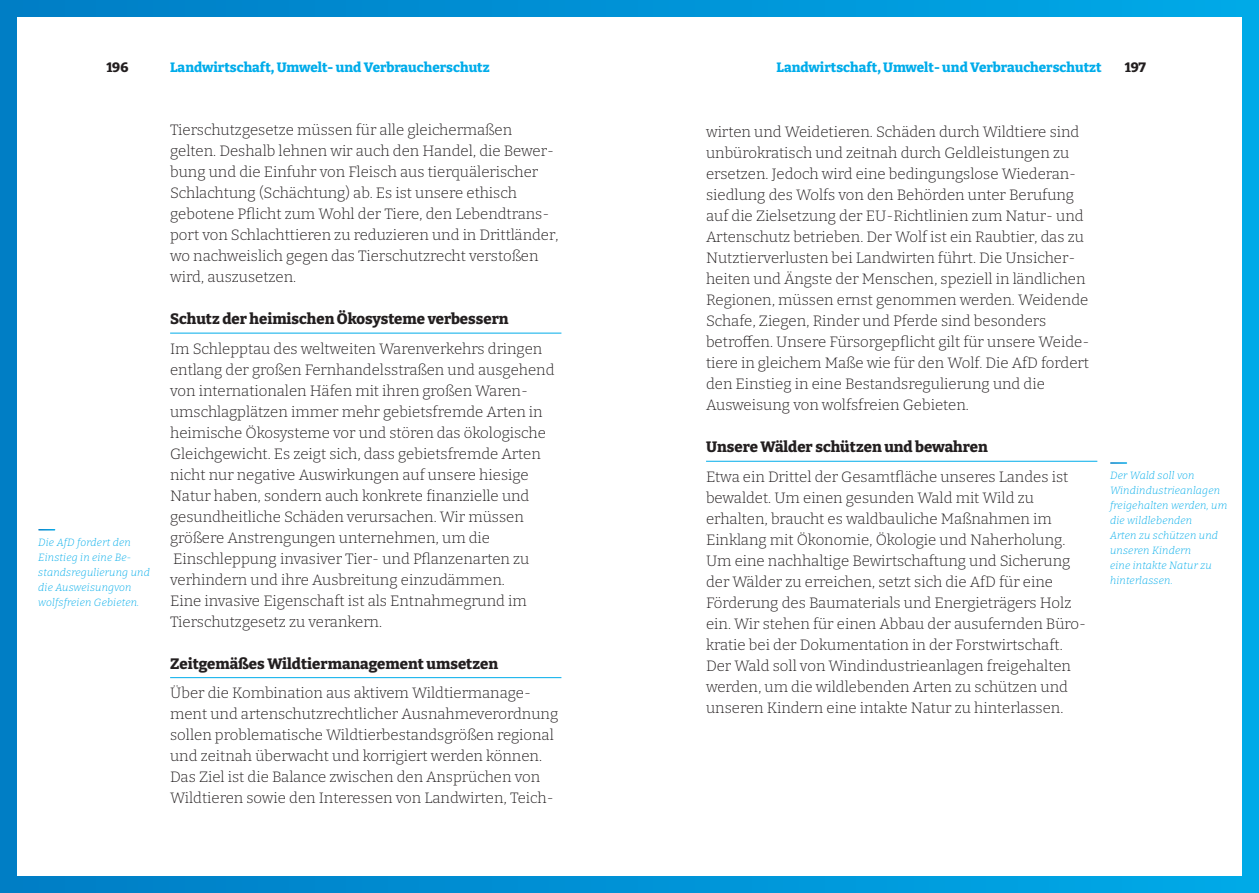
<style>
.page{position:relative;width:1259px;height:893px;background:#fff}
.page>*{position:absolute;margin:0;border:0;box-sizing:border-box;transform-origin:0 0}
.t1{font:300 15px/21px "Bitter";color:#231f20}
.t2{font:800 15px "Bitter";color:#231f20}
.t3{font:800 13.5px "Bitter";color:#00acea}
.t4{font:800 13.5px "Bitter";color:#231f20}
.t5{font:italic 300 10.5px/15px "Bitter";letter-spacing:.02em;color:#00acea}
</style>
<div class="page">
<div style="left:0;top:0;width:1259px;height:893px;background:linear-gradient(to right,#007dc5,#00a9e8)"></div>
<div style="left:17px;top:17px;width:1225px;height:859px;background:#fff"></div>
<hr style="left:170px;top:333px;width:391px;height:1px;background:#00acea">
<hr style="left:170px;top:677px;width:391px;height:1px;background:#00acea">
<hr style="left:706px;top:461px;width:391px;height:1px;background:#00acea">
<svg style="left:1110px;top:462px;width:17px;height:2px"></svg>
<svg style="left:38px;top:529px;width:17px;height:1px"></svg>
<p class="t4" style="left:106px;top:59px;width:24px">196</p>
<p class="t3" style="left:170px;top:59px;width:321px">Landwirtschaft, Umwelt- und Verbraucherschutz</p>
<p class="t5" style="left:38px;top:534px;width:113px">Die AfD fordert den<br>Einstieg in eine Be&shy;standsregulierung und die Ausweisungvon wolfsfreien Gebieten.</p>
<p class="t1" style="left:170px;top:119px;width:390px">Tierschutzgesetze müssen für alle gleichermaßen gelten. Deshalb lehnen wir auch den Handel, die Bewer&shy;bung und die Einfuhr von Fleisch aus tierquälerischer Schlachtung (Schächtung) ab. Es ist unsere ethisch gebotene Pflicht zum Wohl der Tiere, den Lebendtrans&shy;port von Schlachttieren zu reduzieren und in Drittländer, wo nachweislich gegen das Tierschutzrecht verstoßen wird, auszusetzen.</p>
<p class="t2" style="left:170px;top:309px;width:340px">Schutz der heimischen Ökosysteme verbessern</p>
<p class="t1" style="left:170px;top:338px;width:386px">Im Schlepptau des weltweiten Warenverkehrs dringen entlang der großen Fernhandelsstraßen und ausgehend von internationalen Häfen mit ihren großen Waren&shy;umschlagplätzen immer mehr gebietsfremde Arten in heimische Ökosysteme vor und stören das ökologische Gleichgewicht. Es zeigt sich, dass gebietsfremde Arten nicht nur negative Auswirkungen auf unsere hiesige Natur haben, sondern auch konkrete finanzielle und gesundheitliche Schäden verursachen. Wir müssen größere Anstrengungen unternehmen, um die Einschleppung invasiver Tier- und Pflanzenarten zu verhindern und ihre Ausbreitung einzudämmen.<br>Eine invasive Eigenschaft ist als Entnahmegrund im Tierschutzgesetz zu verankern.</p>
<p class="t2" style="left:170px;top:654px;width:329px">Zeitgemäßes Wildtiermanagement umsetzen</p>
<p class="t1" style="left:170px;top:682px;width:390px">Über die Kombination aus aktivem Wildtiermanage&shy;ment und artenschutzrechtlicher Ausnahmeverordnung sollen problematische Wildtierbestandsgrößen regional und zeitnah überwacht und korrigiert werden können.<br>Das Ziel ist die Balance zwischen den Ansprüchen von Wildtieren sowie den Interessen von Landwirten, Teich-</p>
<p class="t3" style="left:776px;top:59px;width:327px">Landwirtschaft, Umwelt- und Verbraucherschutzt</p>
<p class="t4" style="left:1124px;top:59px;width:23px">197</p>
<p class="t1" style="left:706px;top:121px;width:385px">wirten und Weidetieren. Schäden durch Wildtiere sind unbürokratisch und zeitnah durch Geldleistungen zu ersetzen. Jedoch wird eine bedingungslose Wiederan&shy;siedlung des Wolfs von den Behörden unter Berufung auf die Zielsetzung der EU-Richtlinien zum Natur- und Artenschutz betrieben. Der Wolf ist ein Raubtier, das zu Nutztierverlusten bei Landwirten führt. Die Unsicher&shy;heiten und Ängste der Menschen, speziell in ländlichen Regionen, müssen ernst genommen werden. Weidende Schafe, Ziegen, Rinder und Pferde sind besonders betroffen. Unsere Fürsorgepflicht gilt für unsere Weide&shy;tiere in gleichem Maße wie für den Wolf. Die AfD fordert den Einstieg in eine Bestandsregulierung und die Ausweisung von wolfsfreien Gebieten.</p>
<p class="t2" style="left:706px;top:438px;width:283px">Unsere Wälder schützen und bewahren</p>
<p class="t1" style="left:706px;top:466px;width:381px">Etwa ein Drittel der Gesamtfläche unseres Landes ist bewaldet. Um einen gesunden Wald mit Wild zu erhalten, braucht es waldbauliche Maßnahmen im Einklang mit Ökonomie, Ökologie und Naherholung.<br>Um eine nachhaltige Bewirtschaftung und Sicherung der Wälder zu erreichen, setzt sich die AfD für eine Förderung des Baumaterials und Energieträgers Holz ein. Wir stehen für einen Abbau der ausufernden Büro&shy;kratie bei der Dokumentation in der Forstwirtschaft.<br>Der Wald soll von Windindustrieanlagen freigehalten werden, um die wildlebenden Arten zu schützen und unseren Kindern eine intakte Natur zu hinterlassen.</p>
<p class="t5" style="left:1110px;top:467px;width:119px">Der Wald soll von<br>Windindustrieanlagen freigehalten werden, um die wildlebenden<br>Arten zu schützen und unseren Kindern<br>eine intakte Natur zu hinterlassen.</p>
</div>
